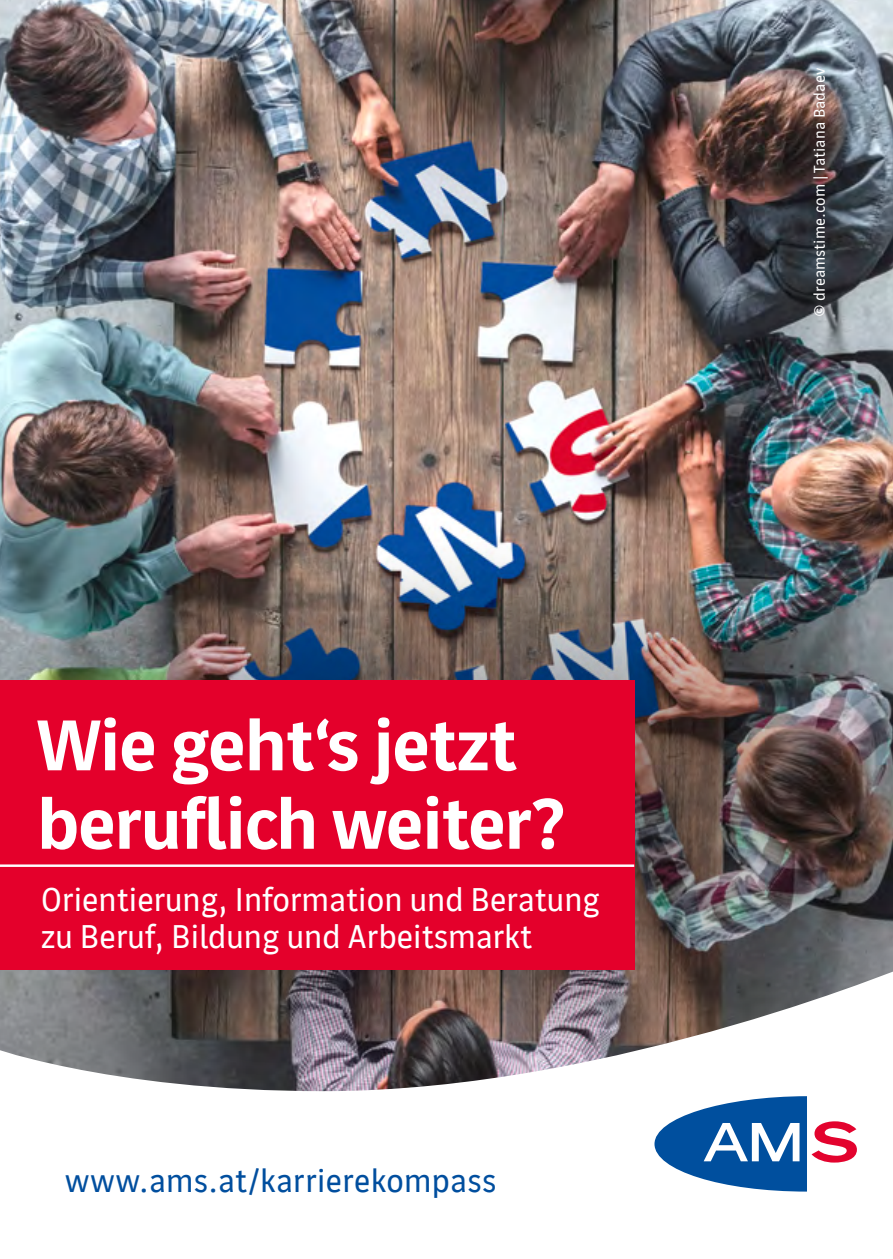
<style>
.page{position:relative;width:893px;height:1259px;background:#fff}
.page>*{position:absolute;margin:0;border:0;box-sizing:border-box;transform-origin:0 0}
.hl1{font:700 69.6px "AMS Laborat";letter-spacing:-.03em;color:#fff}
.t1{font:31.8px "AMS Laborat";letter-spacing:-.02em;color:#fff}
.t2{font:31.5px "AMS Laborat";letter-spacing:-.01em;color:#004e9e}
.t3{font:15px "AMS Laborat";color:#fff}
</style>
<div class="page">
<img style="left:0;top:0;width:893px;height:680px">
<img style="left:9px;top:540px;width:536px;height:536px;border-radius:50%">
<svg style="left:205px;top:540px;width:536px;height:536px;background:#616067"></svg>
<img style="left:395px;top:540px;width:498px;height:420px">
<svg style="left:0;top:960px;width:893px;height:232px"></svg>
<svg style="left:654px;top:1096px;width:203px;height:95px"></svg>
<div style="left:0;top:680px;width:634px;height:289px;background:#e4002b"></div>
<hr style="left:0;top:864px;width:634px;height:3px;background:#fff">
<p class="hl1" style="left:36px;top:699px;width:482px">Wie geht‘s jetzt</p>
<p class="hl1" style="left:36px;top:778px;width:530px">beruflich weiter?</p>
<p class="t1" style="left:40px;top:878px;width:561px">Orientierung, Information und Beratung</p>
<p class="t1" style="left:40px;top:915px;width:493px">zu Beruf, Bildung und Arbeitsmarkt</p>
<p class="t2" style="left:65px;top:1159px;width:433px">www.ams.at/karrierekompass</p>
<p class="t3" style="left:810px;top:317px;width:250px;rotate:-90deg">© dreamstime.com | Tatiana Badaev</p>
</div>
